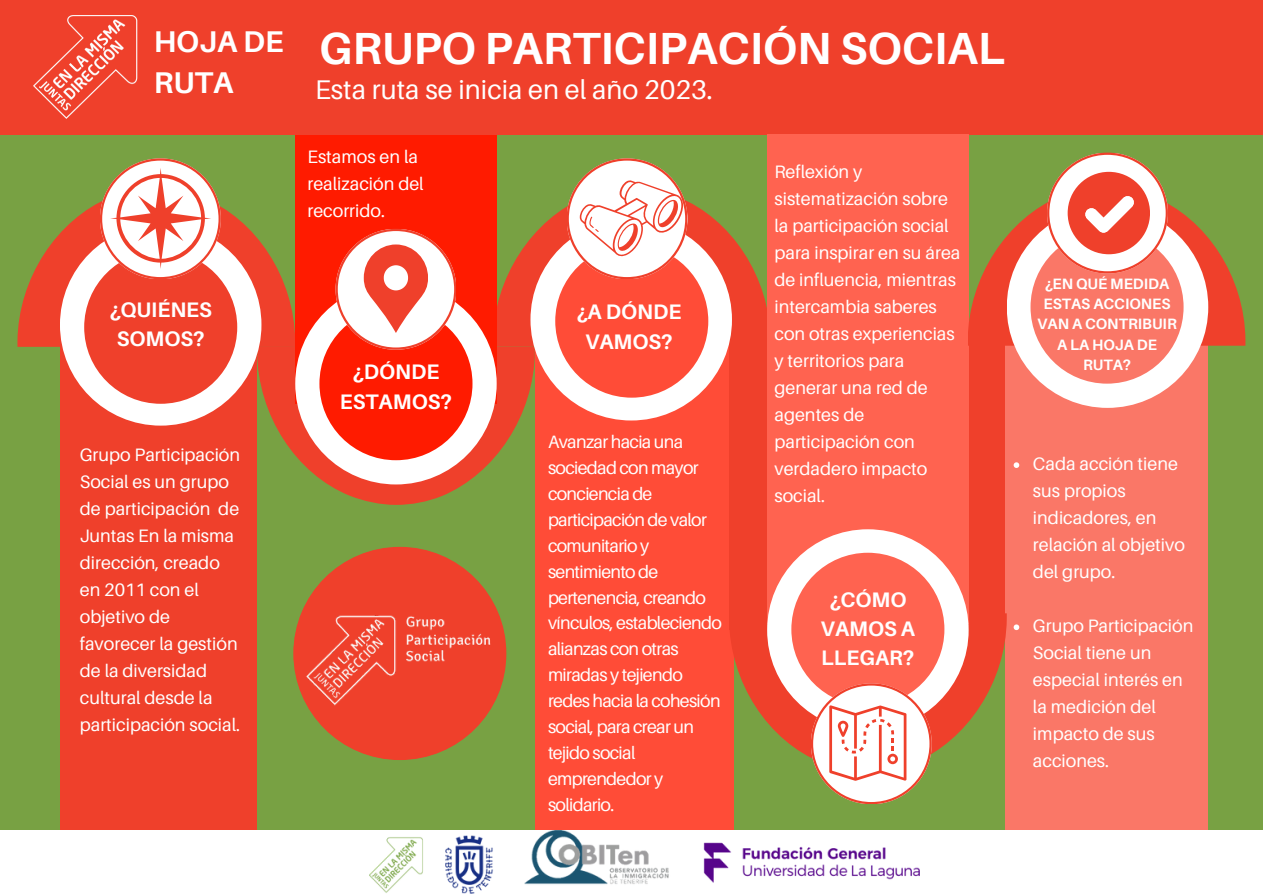
<style>
.page{position:relative;width:1263px;height:894px;background:#fff}
.page>*{position:absolute;margin:0;border:0;box-sizing:border-box;transform-origin:0 0}
.t1{font:700 45px "Aileron";color:#fff}
.t2{font:700 30px/41.7px "Aileron";color:#fff}
.t3{font:27px "Aileron";color:#fff}
.t4{font:700 21px/29.2px "Aileron";color:#fff;text-align:center}
.t5{font:18px/27px "Aileron";color:#fff}
.t6{font:17.85px/25.8px "Aileron";letter-spacing:-.035em;color:#fff}
.t7{font:700 15px/20.2px "Aileron";color:#fff;text-align:center}
</style>
<div class="page">
<div style="left:0;top:0;width:1263px;height:893px;background:#78a143"></div>
<div style="left:535px;top:340px;width:198px;height:521px;background:#ff4c37"></div>
<div style="left:959px;top:344px;width:47px;height:285px;background:#ef402b"></div>
<div style="left:1006px;top:307px;width:202px;height:554px;background:#fa7767"></div>
<div style="left:295px;top:60px;width:202px;height:343px;background:#ff1b00"></div>
<div style="left:61px;top:340px;width:196px;height:502px;background:#ef402b"></div>
<div style="left:0;top:829px;width:1263px;height:64px;background:#fff"></div>
<img style="left:370px;top:830px;width:550px;height:63px">
<div style="left:0;top:0;width:1263px;height:134px;background:#ef402b"></div>
<img style="left:34px;top:15px;width:104px;height:104px">
<svg style="left:17px;top:158px;width:750px;height:346px"></svg>
<div style="left:767px;top:134px;width:202px;height:489px;background:#ff6350"></div>
<div style="left:767px;top:529px;width:202px;height:201px;background:#fff;border-radius:50%"></div>
<div style="left:791px;top:552px;width:153px;height:153px;background:#ff6350;border-radius:50%"></div>
<svg style="left:730px;top:613px;width:277px;height:190px"></svg>
<div style="left:729px;top:345px;width:38px;height:285px;background:#ef402b"></div>
<div style="left:1007px;top:206px;width:201px;height:202px;background:#fff;border-radius:50%"></div>
<div style="left:1030px;top:230px;width:153px;height:153px;background:#fa7767;border-radius:50%"></div>
<svg style="left:968px;top:152px;width:277px;height:193px"></svg>
<img style="left:293px;top:546px;width:214px;height:214px">
<svg style="left:1014px;top:462px;width:5px;height:6px"></svg>
<svg style="left:1014px;top:624px;width:5px;height:6px"></svg>
<p class="t2" style="left:154px;top:20px;width:131px">HOJA DE<br>RUTA</p>
<h5 class="t1" style="left:319px;top:20px;width:687px">GRUPO PARTICIPACIÓN SOCIAL</h5>
<h5 class="t3" style="left:315px;top:73px;width:399px">Esta ruta se inicia en el año 2023.</h5>
<h3 class="t4" style="left:109px;top:294px;width:104px">¿QUIÉNES<br>SOMOS?</h3>
<p class="t5" style="left:80px;top:441px;width:162px">Grupo Participación<br>Social es un grupo de participación de<br>Juntas En la misma dirección, creado en 2011 con el objetivo de favorecer la gestión de la diversidad cultural desde la participación social.</p>
<p class="t5" style="left:307px;top:143px;width:118px">Estamos en la realización del recorrido.</p>
<p class="t4" style="left:340px;top:357px;width:114px">¿DÓNDE<br>ESTAMOS?</p>
<p class="t4" style="left:576px;top:297px;width:106px">¿A DÓNDE<br>VAMOS?</p>
<p class="t6" style="left:548px;top:428px;width:175px">Avanzar hacia una sociedad con mayor conciencia de participación de valor comunitario y sentimiento de pertenencia, creando vínculos, estableciendo alianzas con otras miradas y tejiendo redes hacia la cohesión social, para crear un tejido social emprendedor y solidario.</p>
<h4 class="t5" style="left:774px;top:157px;width:187px">Reflexión y sistematización sobre la participación social para inspirar en su área de influencia, mientras intercambia saberes con otras experiencias y territorios para generar una red de agentes de participación con verdadero impacto social.</h4>
<h4 class="t4" style="left:821px;top:584px;width:96px">¿CÓMO<br>VAMOS A<br>LLEGAR?</h4>
<p class="t7" style="left:1037px;top:273px;width:141px">¿EN QUÉ MEDIDA<br>ESTAS ACCIONES<br>VAN A CONTRIBUIR<br>A LA HOJA DE<br>RUTA?</p>
<h4 class="t5" style="left:1033px;top:450px;width:153px">Cada acción tiene sus propios indicadores, en relación al objetivo del grupo.</h4>
<h5 class="t5" style="left:1033px;top:612px;width:162px">Grupo Participación<br>Social tiene un especial interés en la medición del impacto de sus acciones.</h5>
</div>
